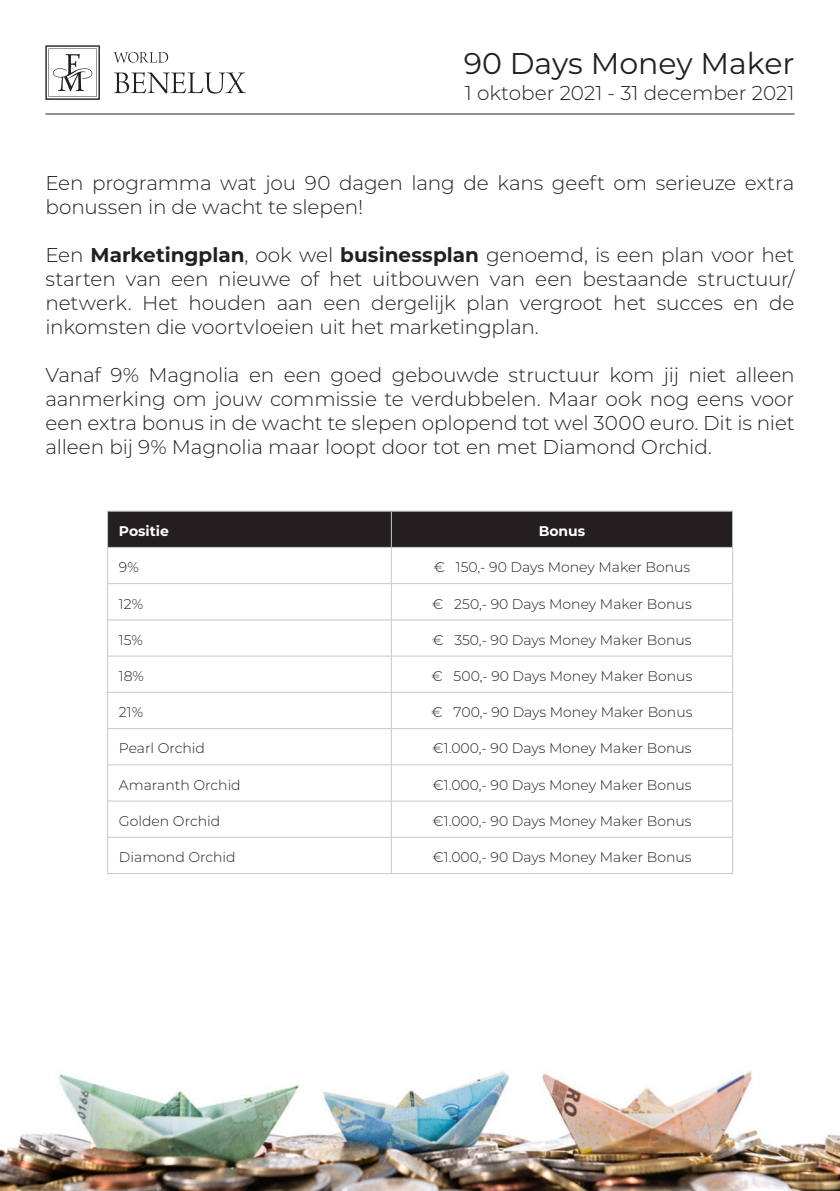
<style>
.page{position:relative;width:840px;height:1191px;background:#fff}
.page>*{position:absolute;margin:0;border:0;box-sizing:border-box;transform-origin:0 0}
.t1{font:30px "Montserrat";color:#231f20}
.t2{font:300 20px/24px "Montserrat";letter-spacing:-.005em;color:#231f20;text-align:justify}
.t3{font:300 14px "Montserrat";color:#231f20}
.t4{font:700 14px "Montserrat";color:#fff}
.s1{font-weight:700}
</style>
<div class="page">
<div style="left:108px;top:511px;width:624px;height:36px;background:#231f20"></div>
<hr style="left:391px;top:511px;width:1px;height:36px;background:#c7c8ca">
<hr style="left:732px;top:511px;width:1px;height:36px;background:#c7c8ca">
<hr style="left:108px;top:547px;width:283px;height:1px;background:#c7c8ca">
<hr style="left:391px;top:547px;width:341px;height:1px;background:#c7c8ca">
<hr style="left:391px;top:547px;width:1px;height:36px;background:#c7c8ca">
<hr style="left:732px;top:547px;width:1px;height:36px;background:#c7c8ca">
<hr style="left:108px;top:583px;width:283px;height:1px;background:#c7c8ca">
<hr style="left:391px;top:583px;width:341px;height:1px;background:#c7c8ca">
<hr style="left:391px;top:584px;width:1px;height:35px;background:#c7c8ca">
<hr style="left:732px;top:584px;width:1px;height:35px;background:#c7c8ca">
<hr style="left:108px;top:619px;width:283px;height:1px;background:#c7c8ca">
<hr style="left:391px;top:619px;width:341px;height:1px;background:#c7c8ca">
<hr style="left:391px;top:620px;width:1px;height:36px;background:#c7c8ca">
<hr style="left:732px;top:620px;width:1px;height:36px;background:#c7c8ca">
<hr style="left:108px;top:656px;width:283px;height:1px;background:#c7c8ca">
<hr style="left:391px;top:656px;width:341px;height:1px;background:#c7c8ca">
<hr style="left:391px;top:656px;width:1px;height:36px;background:#c7c8ca">
<hr style="left:732px;top:656px;width:1px;height:36px;background:#c7c8ca">
<hr style="left:108px;top:692px;width:283px;height:1px;background:#c7c8ca">
<hr style="left:391px;top:692px;width:341px;height:1px;background:#c7c8ca">
<hr style="left:391px;top:692px;width:1px;height:36px;background:#c7c8ca">
<hr style="left:732px;top:692px;width:1px;height:36px;background:#c7c8ca">
<hr style="left:108px;top:728px;width:283px;height:1px;background:#c7c8ca">
<hr style="left:391px;top:728px;width:341px;height:1px;background:#c7c8ca">
<hr style="left:391px;top:729px;width:1px;height:35px;background:#c7c8ca">
<hr style="left:732px;top:729px;width:1px;height:35px;background:#c7c8ca">
<hr style="left:108px;top:764px;width:283px;height:1px;background:#c7c8ca">
<hr style="left:391px;top:764px;width:341px;height:1px;background:#c7c8ca">
<hr style="left:391px;top:765px;width:1px;height:36px;background:#c7c8ca">
<hr style="left:732px;top:765px;width:1px;height:36px;background:#c7c8ca">
<hr style="left:108px;top:800px;width:283px;height:1px;background:#c7c8ca">
<hr style="left:391px;top:800px;width:341px;height:1px;background:#c7c8ca">
<hr style="left:391px;top:801px;width:1px;height:36px;background:#c7c8ca">
<hr style="left:732px;top:801px;width:1px;height:36px;background:#c7c8ca">
<hr style="left:108px;top:837px;width:283px;height:1px;background:#c7c8ca">
<hr style="left:391px;top:837px;width:341px;height:1px;background:#c7c8ca">
<hr style="left:391px;top:837px;width:1px;height:36px;background:#c7c8ca">
<hr style="left:732px;top:837px;width:1px;height:36px;background:#c7c8ca">
<hr style="left:107px;top:873px;width:284px;height:1px;background:#c7c8ca">
<hr style="left:391px;top:873px;width:341px;height:1px;background:#c7c8ca">
<hr style="left:107px;top:510px;width:284px;height:1px;background:#c7c8ca">
<hr style="left:107px;top:511px;width:1px;height:36px;background:#c7c8ca">
<hr style="left:391px;top:510px;width:341px;height:1px;background:#c7c8ca">
<hr style="left:107px;top:547px;width:1px;height:36px;background:#c7c8ca">
<hr style="left:107px;top:583px;width:1px;height:37px;background:#c7c8ca">
<hr style="left:107px;top:620px;width:1px;height:36px;background:#c7c8ca">
<hr style="left:107px;top:656px;width:1px;height:36px;background:#c7c8ca">
<hr style="left:107px;top:692px;width:1px;height:36px;background:#c7c8ca">
<hr style="left:107px;top:728px;width:1px;height:37px;background:#c7c8ca">
<hr style="left:107px;top:765px;width:1px;height:36px;background:#c7c8ca">
<hr style="left:107px;top:801px;width:1px;height:36px;background:#c7c8ca">
<hr style="left:107px;top:837px;width:1px;height:36px;background:#c7c8ca">
<svg style="left:45px;top:45px;width:55px;height:55px"></svg>
<svg style="left:113px;top:52px;width:55px;height:11px"></svg>
<svg style="left:114px;top:72px;width:132px;height:22px"></svg>
<hr style="left:45px;top:114px;width:749px;height:1px;background:#231f20">
<img style="left:0;top:1071px;width:839px;height:120px">
<p class="t1" style="left:463px;top:43px;width:332px">90 Days Money Maker</p>
<p class="t2" style="left:464px;top:80px;width:331px">1 oktober 2021 - 31 december 2021</p>
<p class="t2" style="left:45px;top:170px;width:750px">Een programma wat jou 90 dagen lang de kans geeft om serieuze extra bonussen in de wacht te slepen!</p>
<p class="t2" style="left:45px;top:242px;width:750px">Een <span class="s1">Marketingplan</span>, ook wel <span class="s1">businessplan</span> genoemd, is een plan voor het starten van een nieuwe of het uitbouwen van een bestaande structuur/ netwerk. Het houden aan een dergelijk plan vergroot het succes en de inkomsten die voortvloeien uit het marketingplan.</p>
<p class="t2" style="left:45px;top:362px;width:750px">Vanaf 9% Magnolia en een goed gebouwde structuur kom jij niet alleen aanmerking om jouw commissie te verdubbelen. Maar ook nog eens voor een extra bonus in de wacht te slepen oplopend tot wel 3000 euro. Dit is niet alleen bij 9% Magnolia maar loopt door tot en met Diamond Orchid.</p>
<p class="t4" style="left:119px;top:521px;width:52px">Positie</p>
<p class="t4" style="left:538px;top:521px;width:48px">Bonus</p>
<p class="t3" style="left:119px;top:558px;width:21px">9%</p>
<p class="t3" style="left:433px;top:558px;width:258px">€ 150,- 90 Days Money Maker Bonus</p>
<p class="t3" style="left:119px;top:594px;width:26px">12%</p>
<p class="t3" style="left:432px;top:594px;width:261px">€ 250,- 90 Days Money Maker Bonus</p>
<p class="t3" style="left:119px;top:630px;width:26px">15%</p>
<p class="t3" style="left:432px;top:630px;width:260px">€ 350,- 90 Days Money Maker Bonus</p>
<p class="t3" style="left:119px;top:666px;width:27px">18%</p>
<p class="t3" style="left:431px;top:666px;width:262px">€ 500,- 90 Days Money Maker Bonus</p>
<p class="t3" style="left:119px;top:703px;width:26px">21%</p>
<p class="t3" style="left:431px;top:703px;width:262px">€ 700,- 90 Days Money Maker Bonus</p>
<p class="t3" style="left:119px;top:739px;width:88px">Pearl Orchid</p>
<p class="t3" style="left:432px;top:739px;width:260px">€1.000,- 90 Days Money Maker Bonus</p>
<p class="t3" style="left:119px;top:775px;width:123px">Amaranth Orchid</p>
<p class="t3" style="left:432px;top:775px;width:260px">€1.000,- 90 Days Money Maker Bonus</p>
<p class="t3" style="left:119px;top:811px;width:103px">Golden Orchid</p>
<p class="t3" style="left:432px;top:811px;width:260px">€1.000,- 90 Days Money Maker Bonus</p>
<p class="t3" style="left:119px;top:847px;width:118px">Diamond Orchid</p>
<p class="t3" style="left:432px;top:847px;width:260px">€1.000,- 90 Days Money Maker Bonus</p>
</div>
